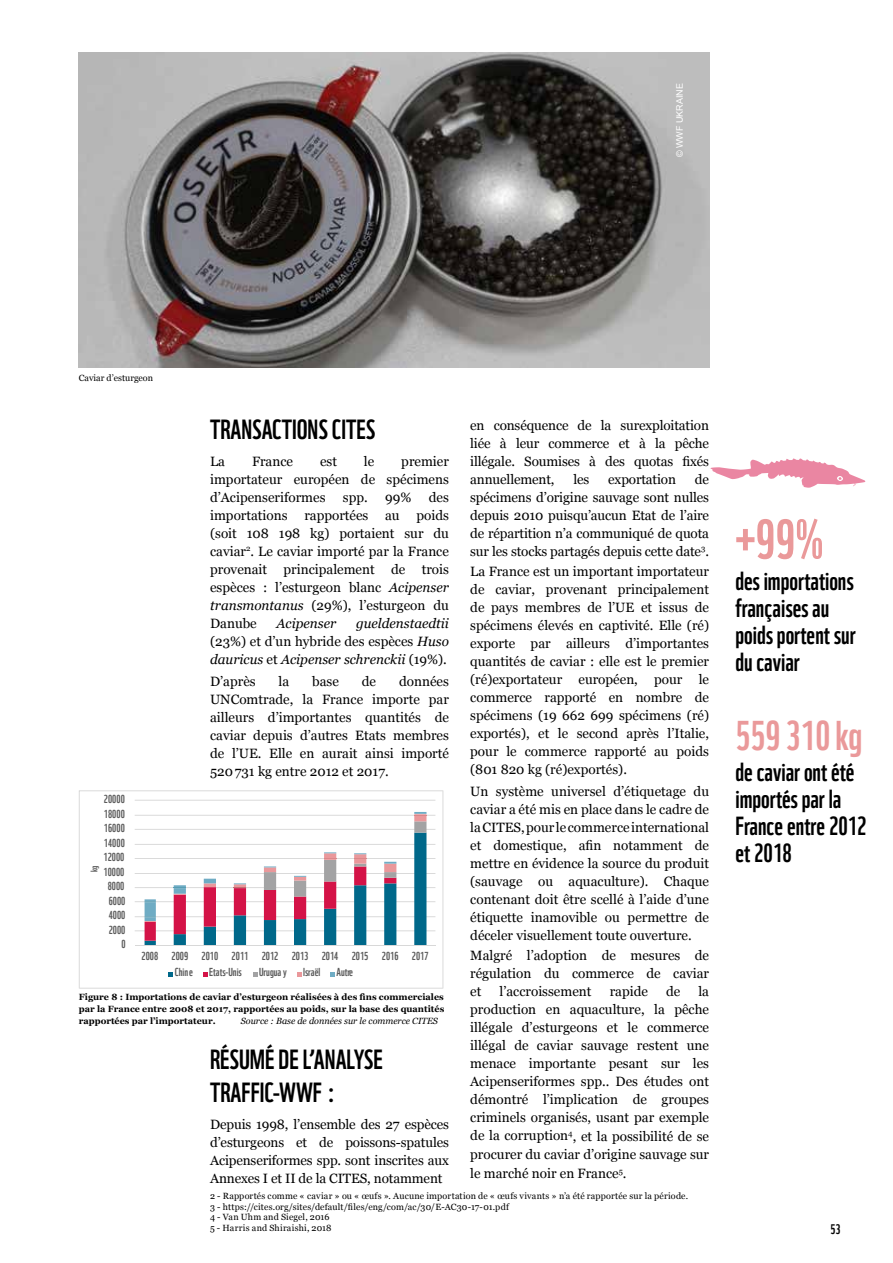
<style>
.page{position:relative;width:893px;height:1263px;background:#fff}
.page>*{position:absolute;margin:0;border:0;box-sizing:border-box;transform-origin:0 0}
.t1{font:54px "WWF";color:#ea999a}
.t2{font:40.5px "WWF";color:#ea999a}
.t3{font:27px/33px "WWF";color:#000}
.t4{font:25.5px/27px "WWF";color:#000}
.t5{font:13.5px/18px "Georgia";color:#000;text-align:justify}
.t6{font:italic 13.5px/18px "Georgia";color:#000;text-align:justify}
.t7{font:13.5px "WWF";color:#000}
.t8{font:11.25px "WWF";color:#5a5a5a}
.t9{font:9.45px "WWF";color:#5a5a5a}
.t10{font:9px/10.5px "Georgia";letter-spacing:.015em;color:#000}
.t11{font:700 9px/12px "Georgia";color:#000;text-align:justify}
.t12{font:italic 9px "Georgia";color:#000}
.t13{font:9px "Arial";color:#fff}
.s1{font-style:italic}
.s2{font-style:normal}
</style>
<div class="page">
<svg style="left:710px;top:458px;width:155px;height:30px"></svg>
<img style="left:79px;top:52px;width:630px;height:316px">
<svg style="left:79px;top:790px;width:364px;height:199px"></svg>
<p class="t13" style="left:674px;top:157px;width:76px;rotate:-90deg">© WWF UKRAINE</p>
<p class="t10" style="left:79px;top:372px;width:76px">Caviar d’esturgeon</p>
<p class="t8" style="left:104px;top:790px;width:22px">20000</p>
<p class="t8" style="left:104px;top:805px;width:22px">18000</p>
<p class="t8" style="left:104px;top:819px;width:22px">16000</p>
<p class="t8" style="left:104px;top:834px;width:22px">14000</p>
<p class="t8" style="left:104px;top:848px;width:22px">12000</p>
<p class="t9" style="left:87px;top:872px;width:8px;rotate:-90deg">kg</p>
<p class="t8" style="left:104px;top:863px;width:22px">10000</p>
<p class="t8" style="left:108px;top:877px;width:18px">8000</p>
<p class="t8" style="left:109px;top:892px;width:18px">6000</p>
<p class="t8" style="left:109px;top:906px;width:18px">4000</p>
<p class="t8" style="left:109px;top:921px;width:18px">2000</p>
<p class="t8" style="left:122px;top:935px;width:6px">0</p>
<h3 class="t3" style="left:210px;top:410px;width:167px">TRANSACTIONS CITES</h3>
<p class="t5" style="left:210px;top:451px;width:16px">La</p>
<p class="t5" style="left:252px;top:451px;width:43px">France</p>
<p class="t5" style="left:320px;top:451px;width:19px">est</p>
<p class="t5" style="left:364px;top:451px;width:12px">le</p>
<p class="t5" style="left:210px;top:451px;width:240px;text-indent:191px">premier importateur européen de spécimens d’Acipenseriformes</p>
<p class="t5" style="left:210px;top:487px;width:240px;text-indent:219px">des importations rapportées au poids (soit 108 198 kg) portaient sur du caviar<sup>2</sup>. Le caviar importé par la France provenait principalement de trois espèces : l’esturgeon blanc <span class="s1">Acipenser transmontanus</span> (29%), l’esturgeon du Danube</p>
<p class="t5" style="left:343px;top:487px;width:26px">spp.</p>
<p class="t5" style="left:385px;top:487px;width:28px">99%</p>
<p class="t6" style="left:210px;top:613px;width:240px;text-indent:146px">gueldenstaedtii <span class="s2">(23%) et d’un hybride des espèces</span> Huso dauricus <span class="s2">et</span> Acipenser schrenckii <span class="s2">(19%).</span></p>
<p class="t5" style="left:210px;top:672px;width:47px">D’après</p>
<p class="t5" style="left:279px;top:672px;width:12px">la</p>
<p class="t5" style="left:312px;top:672px;width:28px">base</p>
<p class="t5" style="left:362px;top:672px;width:16px">de</p>
<p class="t6" style="left:277px;top:613px;width:61px">Acipenser</p>
<p class="t5" style="left:210px;top:672px;width:240px;text-indent:189px">données UNComtrade, la France importe par ailleurs d’importantes quantités de caviar depuis d’autres Etats membres de l’UE. Elle en aurait ainsi importé 520731 kg entre 2012 et 2017.</p>
<p class="t8" style="left:142px;top:947px;width:288px">2008 2009 2010 2011 2012 2013 2014 2015 2016 2017</p>
<p class="t8" style="left:175px;top:963px;width:20px">Chine</p>
<p class="t8" style="left:209px;top:963px;width:34px">Etats-Unis</p>
<p class="t8" style="left:259px;top:963px;width:29px">Uruguay</p>
<p class="t8" style="left:303px;top:963px;width:19px">Israël</p>
<p class="t8" style="left:337px;top:963px;width:18px">Autre</p>
<p class="t11" style="left:79px;top:990px;width:367px">Figure 8 : Importations de caviar d’esturgeon réalisées à des fins commerciales par la France entre 2008 et 2017, rapportées au poids, sur la base des quantités rapportées par l’importateur.</p>
<p class="t12" style="left:241px;top:1014px;width:199px">Source : Base de données sur le commerce CITES</p>
<h3 class="t3" style="left:210px;top:1040px;width:174px">RÉSUMÉ DE L’ANALYSE<br>TRAFFIC-WWF :</h3>
<p class="t5" style="left:210px;top:1115px;width:240px">Depuis 1998, l’ensemble des 27 espèces d’esturgeons et de poissons-spatules Acipenseriformes spp. sont inscrites aux Annexes I et II de la CITES, notamment</p>
<p class="t5" style="left:470px;top:416px;width:240px">en conséquence de la surexploitation liée à leur commerce et à la pêche illégale. Soumises à des quotas fixés annuellement,</p>
<p class="t5" style="left:470px;top:470px;width:240px;text-indent:225px">de spécimens d’origine sauvage sont nulles depuis 2010 puisqu’aucun Etat de l’aire de répartition n’a communiqué de quota sur les stocks partagés depuis cette date<sup>3</sup>.</p>
<p class="t5" style="left:470px;top:562px;width:240px">La France est un important importateur de caviar, provenant principalement de pays membres de l’UE et issus de spécimens élevés en captivité. Elle (ré) exporte par ailleurs d’importantes quantités de caviar : elle est le premier (ré)exportateur européen, pour le commerce rapporté en nombre de spécimens (19 662 699 spécimens (ré) exportés), et le second après l’Italie, pour le commerce rapporté au poids (801 820 kg (ré)exportés).</p>
<p class="t5" style="left:470px;top:782px;width:240px">Un système universel d’étiquetage du caviar a été mis en place dans le cadre de la CITES, pour le commerce international et domestique, afin notamment de mettre en évidence la source du produit (sauvage ou aquaculture). Chaque contenant doit être scellé à l’aide d’une étiquette inamovible ou permettre de déceler visuellement toute ouverture.</p>
<p class="t5" style="left:470px;top:946px;width:240px">Malgré l’adoption de mesures de régulation du commerce de caviar et</p>
<p class="t5" style="left:573px;top:470px;width:17px">les</p>
<p class="t5" style="left:608px;top:470px;width:69px">exportation</p>
<p class="t5" style="left:470px;top:982px;width:240px;text-indent:228px">la production en aquaculture, la pêche illégale d’esturgeons et le commerce illégal de caviar sauvage restent une menace importante pesant sur les Acipenseriformes spp.. Des études ont démontré l’implication de groupes criminels organisés, usant par exemple de la corruption<sup>4</sup>, et la possibilité de se procurer du caviar d’origine sauvage sur</p>
<p class="t5" style="left:470px;top:1164px;width:158px">le marché noir en France<sup>5</sup>.</p>
<p class="t5" style="left:500px;top:982px;width:93px">l’accroissement</p>
<p class="t5" style="left:610px;top:982px;width:40px">rapide</p>
<p class="t5" style="left:666px;top:982px;width:16px">de</p>
<p class="t10" style="left:210px;top:1190px;width:480px">2 - Rapportés comme « caviar » ou « œufs ». Aucune importation de « œufs vivants » n’a été rapportée sur la période.<br>3 - https://cites.org/sites/default/files/eng/com/ac/30/E-AC30-17-01.pdf<br>4 - Van Uhm and Siegel, 2016<br>5 - Harris and Shiraishi, 2018</p>
<h1 class="t1" style="left:735px;top:497px;width:90px">+99%</h1>
<h3 class="t4" style="left:735px;top:565px;width:122px">des importations françaises au poids portent sur du caviar</h3>
<h2 class="t2" style="left:735px;top:704px;width:129px">559310kg</h2>
<h3 class="t4" style="left:735px;top:756px;width:133px">de caviar ont été importés par la<br>France entre 2012 et 2018</h3>
<p class="t7" style="left:830px;top:1219px;width:11px">53</p>
</div>
